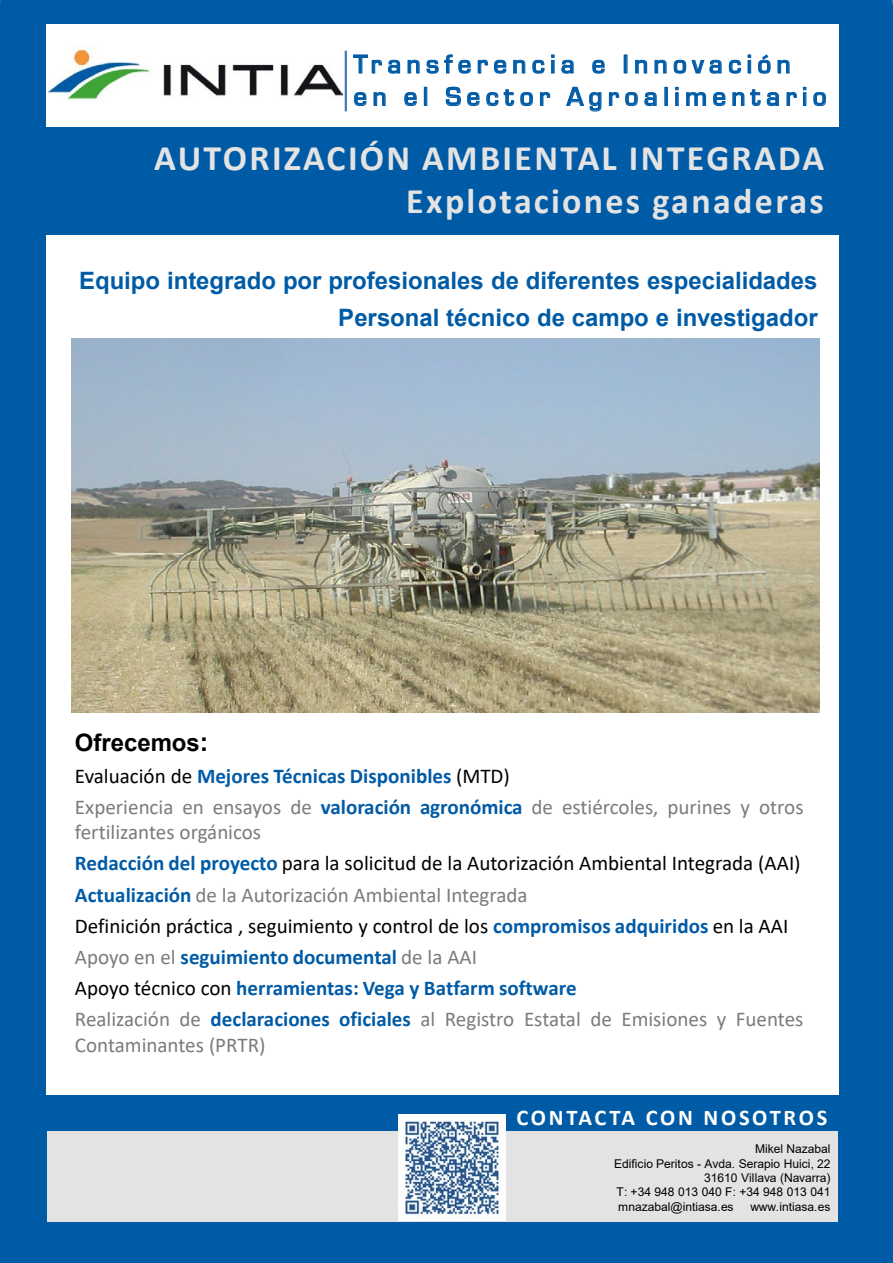
<style>
.page{position:relative;width:893px;height:1263px;background:#005ba6}
.page>*{position:absolute;margin:0;border:0;box-sizing:border-box;transform-origin:0 0}
.t1{font:700 36px/43.2px "Calibri";letter-spacing:.065em;color:#e3e3e3;text-align:right}
.t2{font:500 27px/32.4px "Eurostile T";letter-spacing:.195em;color:#005ba6}
.t3{font:700 24px/37px "Arial";color:#005ba6;text-align:right}
.t4{font:700 24px "Arial";color:#000}
.t5{font:700 22.5px "Calibri";letter-spacing:.115em;color:#fff}
.t6{font:700 21px/31.2px "Calibri";color:#005ba6}
.t7{font:21px/31.2px "Calibri";color:#7b7b7b}
.t8{font:12px "Arial";letter-spacing:-.005em;color:#000}
.s1{font-size:25.5px}
.s2{color:#000}
.s3{font-weight:700;color:#005ba6}
.s4{font-weight:400;color:#7b7b7b}
.s5{font-weight:400;color:#000}
</style>
<div class="page">
<div style="left:47px;top:228px;width:792px;height:887px;background:#fff"></div>
<div style="left:35px;top:1095px;width:819px;height:39px;background:#005ba6"></div>
<div style="left:35px;top:142px;width:819px;height:93px;background:#005ba6"></div>
<img style="left:72px;top:339px;width:748px;height:374px">
<div style="left:46px;top:24px;width:793px;height:102px;background:#fff"></div>
<img style="left:48px;top:46px;width:295px;height:54px">
<hr style="left:345px;top:51px;width:2px;height:60px;background:#4a7ebb">
<div style="left:47px;top:1132px;width:791px;height:90px;background:#e3e3e3"></div>
<img style="left:399px;top:1114px;width:106px;height:106px">
<p class="t2" style="left:353px;top:48px;width:475px">Transferencia e Innovación en el Sector Agroalimentario</p>
<h1 class="t1" style="left:154px;top:136px;width:671px">AUTORIZACIÓN AMBIENTAL INTEGRADA<br>Explotaciones ganaderas</h1>
<p class="t3" style="left:79px;top:263px;width:740px">Equipo integrado por profesionales de diferentes especialidades<br>Personal técnico de campo e investigador</p>
<p class="t4" style="left:75px;top:726px;width:135px">Ofrecemos<span class="s1">:</span></p>
<p class="t7" style="left:75px;top:760px;width:730px"><span class="s2">Evaluación de</span> <span class="s3">Mejores Técnicas Disponibles</span> <span class="s2">(MTD)<br></span>Experiencia en ensayos de <span class="s3">valoración agronómica</span> de estiércoles, purines y otros</p>
<p class="t6" style="left:75px;top:816px;width:730px"><span class="s4">fertilizantes orgánicos<br></span>Redacción del proyecto <span class="s5">para la solicitud de la Autorización Ambiental Integrada (AAI)<br></span>Actualización <span class="s4">de la Autorización Ambiental Integrada<br></span><span class="s5">Definición práctica , seguimiento y control de los</span> compromisos adquiridos <span class="s5">en la AAI </span><span class="s4">Apoyo en el</span> seguimiento documental <span class="s4">de la AAI<br></span><span class="s5">Apoyo técnico con</span> herramientas: Vega y Batfarm software<br><span class="s4">Realización de</span> declaraciones oficiales <span class="s4">al Registro Estatal de Emisiones y Fuentes</span></p>
<p class="t7" style="left:75px;top:1028px;width:192px">Contaminantes (PRTR)</p>
<p class="t5" style="left:516px;top:1101px;width:312px">CONTACTA CON NOSOTROS</p>
<p class="t8" style="left:755px;top:1141px;width:77px">Mikel Nazabal</p>
<p class="t8" style="left:614px;top:1155px;width:218px">Edificio Peritos - Avda. Serapio Huici, 22</p>
<p class="t8" style="left:704px;top:1169px;width:128px">31610 Villava (Navarra)</p>
<p class="t8" style="left:617px;top:1184px;width:215px">T: +34 948 013 040 F: +34 948 013 041</p>
<p class="t8" style="left:618px;top:1198px;width:117px">mnazabal@intiasa.es</p>
<p class="t8" style="left:750px;top:1198px;width:81px">www.intiasa.es</p>
</div>
